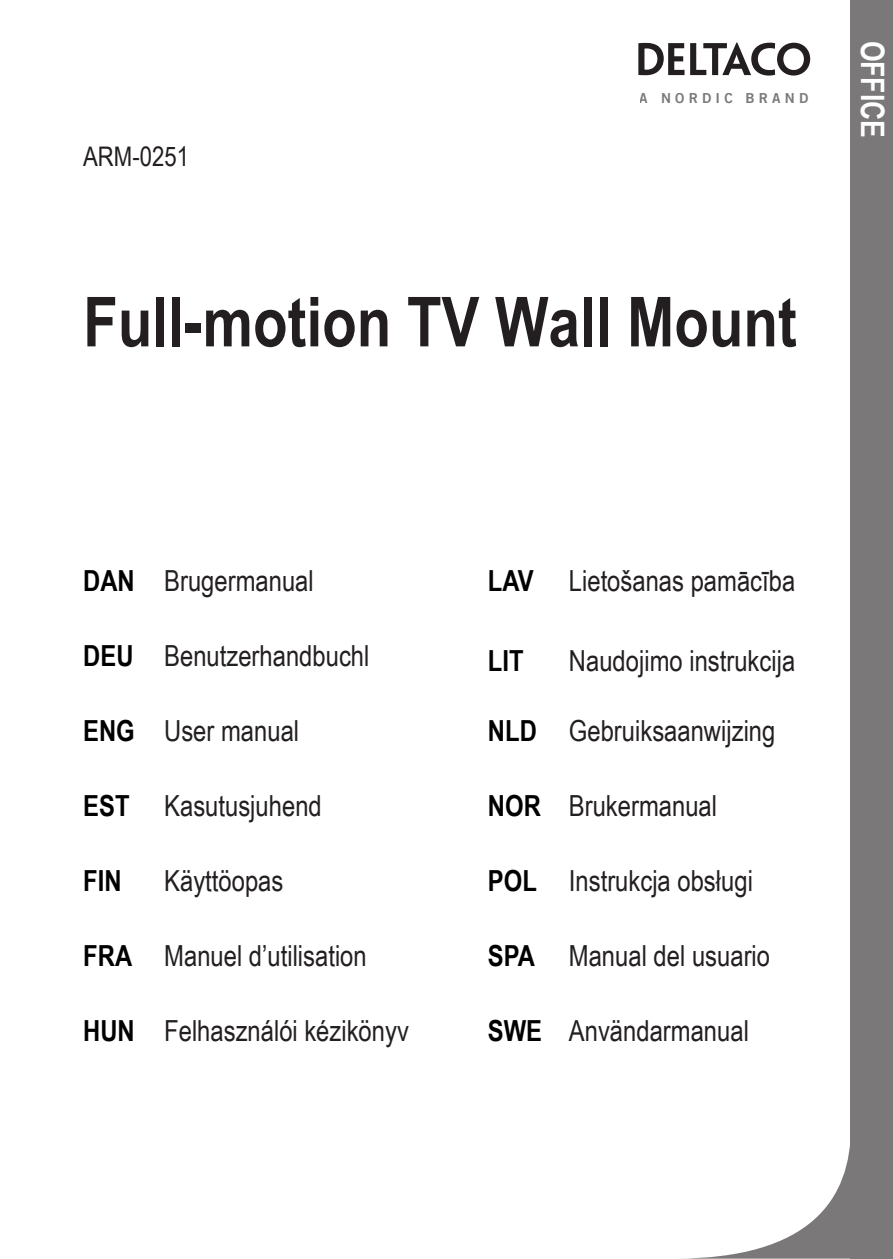
<style>
.page{position:relative;width:893px;height:1259px;background:#fff}
.page>*{position:absolute;margin:0;border:0;box-sizing:border-box;transform-origin:0 0}
.t1{font:700 69px "Arial Narrow";color:#231f20}
.t2{font:700 32.4px "Arial Narrow";color:#fff}
.t3{font:29.1px "Arial Narrow";color:#231f20}
.t4{font:700 29.1px "Arial Narrow";color:#000001}
.t5{font:27px "Arial Narrow";color:#231f20}
.t6{font:13.8px "Trade Gothic LT Std Bd 2";color:#231f20}
.s1{font-weight:700;color:#000001}
</style>
<div class="page">
<svg style="left:698px;top:1127px;width:153px;height:131px"></svg>
<div style="left:851px;top:0;width:42px;height:1258px;background:#7b7879"></div>
<svg style="left:638px;top:43px;width:172px;height:33px"></svg>
<p class="t5" style="left:83px;top:137px;width:107px">ARM-0251</p>
<p class="t6" style="left:640px;top:90px;width:170px">A N O R D I C B R A N D</p>
<h1 class="t1" style="left:83px;top:270px;width:715px">Full-motion TV Wall Mount</h1>
<p class="t2" style="left:897px;top:41px;width:99px;rotate:90deg">OFFICE</p>
<p class="t3" style="left:83px;top:559px;width:232px"><span class="s1">DAN</span> Brugermanual</p>
<p class="t3" style="left:488px;top:559px;width:309px"><span class="s1">LAV</span> Lietošanas pamācība</p>
<p class="t3" style="left:83px;top:634px;width:288px"><span class="s1">DEU</span> Benutzerhandbuchl</p>
<p class="t4" style="left:488px;top:638px;width:37px">LIT</p>
<p class="t3" style="left:569px;top:639px;width:228px">Naudojimo instrukcija</p>
<p class="t3" style="left:83px;top:709px;width:217px"><span class="s1">ENG</span> User manual</p>
<p class="t3" style="left:488px;top:709px;width:289px"><span class="s1">NLD</span> Gebruiksaanwijzing</p>
<p class="t3" style="left:83px;top:784px;width:240px"><span class="s1">EST</span> Kasutusjuhend</p>
<p class="t3" style="left:488px;top:784px;width:231px"><span class="s1">NOR</span> Brukermanual</p>
<p class="t4" style="left:83px;top:858px;width:40px">FIN</p>
<p class="t3" style="left:164px;top:859px;width:121px">Käyttöopas</p>
<p class="t3" style="left:488px;top:859px;width:266px"><span class="s1">POL</span> Instrukcja obsługi</p>
<p class="t3" style="left:83px;top:934px;width:285px"><span class="s1">FRA</span> Manuel d’utilisation</p>
<p class="t3" style="left:488px;top:934px;width:284px"><span class="s1">SPA</span> Manual del usuario</p>
<p class="t3" style="left:83px;top:1009px;width:327px"><span class="s1">HUN</span> Felhasználói kézikönyv</p>
<p class="t3" style="left:488px;top:1009px;width:263px"><span class="s1">SWE</span> Användarmanual</p>
</div>
